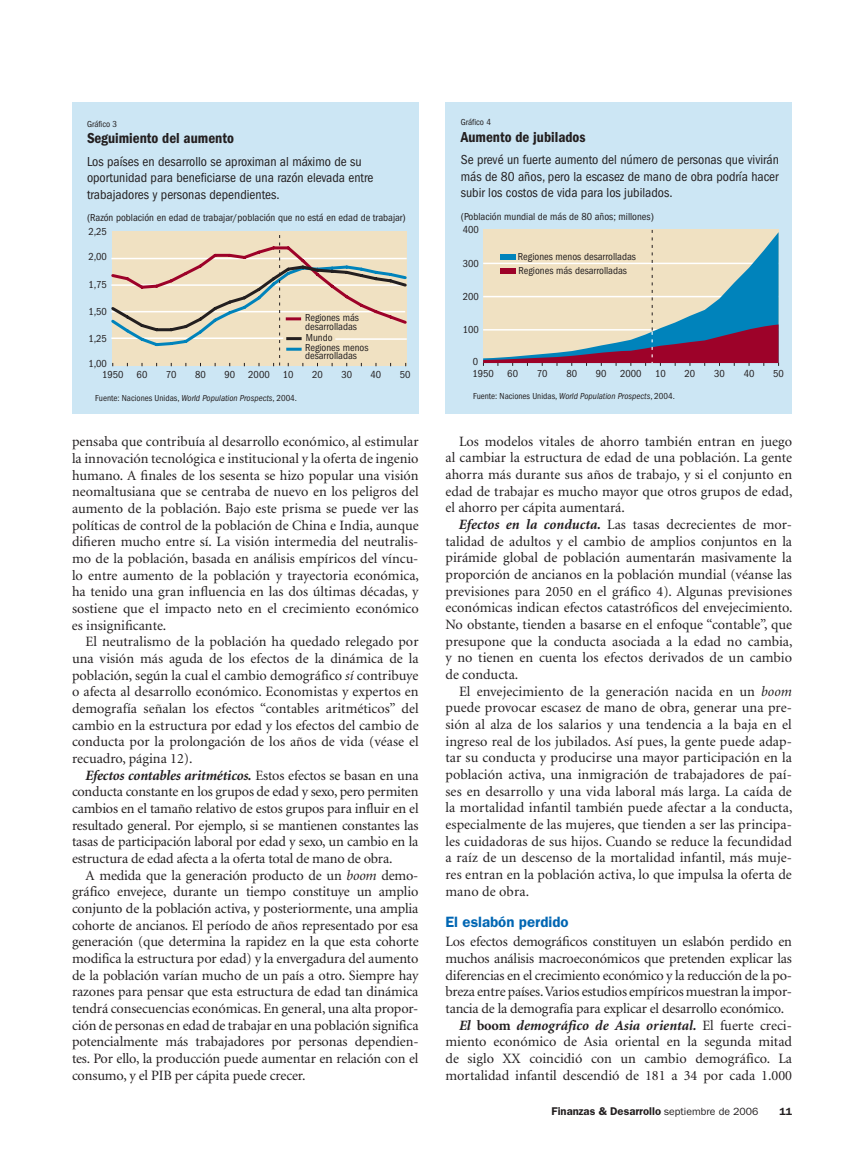
<style>
.page{position:relative;width:864px;height:1161px;background:#fff}
.page>*{position:absolute;margin:0;border:0;box-sizing:border-box;transform-origin:0 0}
.t1{font:600 condensed 15px "Franklin Gothic";color:#231f20}
.t2{font:600 15px "Franklin Gothic";color:#0066b3}
.t3{font:14.25px/16.6px "Minion";letter-spacing:-.01em;color:#231f20;text-align:justify}
.t4{font:italic 700 14.25px "Minion";color:#231f20}
.t5{font:condensed 13.5px/16.5px "Franklin Gothic";color:#231f20}
.t6{font:600 11.25px "Franklin Gothic";color:#231f20}
.t7{font:condensed 10.5px/8.1px "Franklin Gothic";color:#231f20}
.t8{font:600 10.5px "Franklin Gothic";color:#231f20}
.t9{font:condensed 9px "Franklin Gothic";color:#231f20}
.s1{font-style:italic}
.s2{font-weight:700;font-style:italic}
.s3{font-style:normal}
.s4{font-weight:400;font-style:normal}
.s5{font-weight:400;font-size:10.5px}
</style>
<div class="page">
<div style="left:72px;top:102px;width:346px;height:312px;background:#cce6f4"></div>
<div style="left:112px;top:231px;width:295px;height:135px;background:#f0e1c2"></div>
<svg style="left:111px;top:235px;width:296px;height:132px"></svg>
<hr style="left:335px;top:338px;width:72px;height:2px;background:#fff">
<div style="left:446px;top:102px;width:346px;height:312px;background:#cce6f4"></div>
<svg style="left:483px;top:230px;width:296px;height:136px;background:#beb7b0"></svg>
<p class="t9" style="left:87px;top:121px;width:32px">Gráfico 3</p>
<p class="t1" style="left:87px;top:133px;width:148px">Seguimiento del aumento</p>
<p class="t5" style="left:87px;top:154px;width:288px">Los países en desarrollo se aproximan al máximo de su oportunidad para beneficiarse de una razón elevada entre trabajadores y personas dependientes.</p>
<p class="t7" style="left:87px;top:214px;width:320px">(Razón población en edad de trabajar/población que no está en edad de trabajar)</p>
<p class="t7" style="left:88px;top:229px;width:20px">2,25</p>
<p class="t7" style="left:88px;top:254px;width:20px">2,00</p>
<p class="t7" style="left:88px;top:282px;width:20px">1,75</p>
<p class="t7" style="left:88px;top:308px;width:20px">1,50</p>
<p class="t7" style="left:88px;top:335px;width:20px">1,25</p>
<p class="t7" style="left:88px;top:360px;width:20px">1,00</p>
<p class="t7" style="left:305px;top:315px;width:55px">Regiones más desarrolladas</p>
<p class="t7" style="left:306px;top:334px;width:28px">Mundo</p>
<p class="t7" style="left:305px;top:345px;width:65px">Regiones menos desarrolladas</p>
<p class="t7" style="left:102px;top:371px;width:23px">1950</p>
<p class="t7" style="left:137px;top:371px;width:12px">60</p>
<p class="t7" style="left:166px;top:371px;width:12px">70</p>
<p class="t7" style="left:195px;top:371px;width:12px">80</p>
<p class="t7" style="left:224px;top:371px;width:12px">90</p>
<p class="t7" style="left:248px;top:371px;width:23px">2000</p>
<p class="t7" style="left:283px;top:371px;width:12px">10</p>
<p class="t7" style="left:312px;top:371px;width:12px">20</p>
<p class="t7" style="left:341px;top:371px;width:12px">30</p>
<p class="t7" style="left:371px;top:371px;width:12px">40</p>
<p class="t7" style="left:400px;top:371px;width:12px">50</p>
<p class="t9" style="left:95px;top:395px;width:203px">Fuente: Naciones Unidas, <span class="s1">World Population Prospects</span>, 2004.</p>
<p class="t3" style="left:72px;top:435px;width:349px">pensaba que contribuía al desarrollo económico, al estimular la innovación tecnológica e institucional y la oferta de ingenio humano. A finales de los sesenta se hizo popular una visión neomaltusiana que se centraba de nuevo en los peligros del aumento de la población. Bajo este prisma se puede ver las políticas de control de la población de China e India, aunque difieren mucho entre sí. La visión intermedia del neutralis&shy;mo de la población, basada en análisis empíricos del víncu&shy;lo entre aumento de la población y trayectoria económica, ha tenido una gran influencia en las dos últimas décadas, y sostiene que el impacto neto en el crecimiento económico es insignificante.</p>
<p class="t3" style="left:72px;top:635px;width:348px;text-indent:14px">El neutralismo de la población ha quedado relegado por una visión más aguda de los efectos de la dinámica de la población, según la cual el cambio demográfico <span class="s1">sí</span> contribuye o afecta al desarrollo económico. Economistas y expertos en demografía señalan los efectos “contables aritméticos” del cambio en la estructura por edad y los efectos del cambio de conducta por la prolongación de los años de vida (véase el recuadro, página 12).</p>
<p class="t3" style="left:72px;top:768px;width:348px;text-indent:13px"><span class="s2">Efectos contables aritméticos.</span> Estos efectos se basan en una conducta constante en los grupos de edad y sexo, pero permiten cambios en el tamaño relativo de estos grupos para influir en el resultado general. Por ejemplo, si se mantienen constantes las tasas de participación laboral por edad y sexo, un cambio en la estructura de edad afecta a la oferta total de mano de obra.</p>
<p class="t3" style="left:72px;top:868px;width:348px;text-indent:14px">A medida que la generación producto de un <span class="s1">boom</span> demo&shy;gráfico envejece, durante un tiempo constituye un amplio conjunto de la población activa, y posteriormente, una amplia cohorte de ancianos. El período de años representado por esa generación (que determina la rapidez en la que esta cohorte modifica la estructura por edad) y la envergadura del aumento de la población varían mucho de un país a otro. Siempre hay razones para pensar que esta estructura de edad tan dinámica tendrá consecuencias económicas. En general, una alta propor&shy;ción de personas en edad de trabajar en una población significa potencialmente más trabajadores por personas dependien&shy;tes. Por ello, la producción puede aumentar en relación con el consumo, y el PIB per cápita puede crecer.</p>
<p class="t9" style="left:461px;top:119px;width:32px">Gráfico 4</p>
<p class="t1" style="left:461px;top:132px;width:126px">Aumento de jubilados</p>
<p class="t5" style="left:461px;top:152px;width:320px;text-align:justify">Se prevé un fuerte aumento del número de personas que vivirán más de 80 años, pero la escasez de mano de obra podría hacer subir los costos de vida para los jubilados.</p>
<p class="t7" style="left:461px;top:213px;width:195px">(Población mundial de más de 80 años; millones)</p>
<p class="t7" style="left:463px;top:227px;width:18px">400</p>
<p class="t7" style="left:463px;top:260px;width:18px">300</p>
<p class="t7" style="left:463px;top:293px;width:18px">200</p>
<p class="t7" style="left:463px;top:326px;width:18px">100</p>
<p class="t7" style="left:473px;top:358px;width:7px">0</p>
<p class="t7" style="left:518px;top:250px;width:120px;line-height:13.8px">Regiones menos desarrolladas<br>Regiones más desarrolladas</p>
<p class="t7" style="left:472px;top:371px;width:23px">1950</p>
<p class="t7" style="left:507px;top:371px;width:12px">60</p>
<p class="t7" style="left:537px;top:371px;width:12px">70</p>
<p class="t7" style="left:566px;top:371px;width:12px">80</p>
<p class="t7" style="left:596px;top:371px;width:12px">90</p>
<p class="t7" style="left:620px;top:371px;width:23px">2000</p>
<p class="t7" style="left:655px;top:371px;width:12px">10</p>
<p class="t7" style="left:685px;top:371px;width:12px">20</p>
<p class="t7" style="left:714px;top:371px;width:12px">30</p>
<p class="t7" style="left:744px;top:371px;width:12px">40</p>
<p class="t7" style="left:773px;top:371px;width:12px">50</p>
<p class="t9" style="left:473px;top:393px;width:203px">Fuente: Naciones Unidas, <span class="s1">World Population Prospects</span>, 2004.</p>
<p class="t3" style="left:445px;top:434px;width:349px;text-indent:14px">Los modelos vitales de ahorro también entran en juego al cambiar la estructura de edad de una población. La gente ahorra más durante sus años de trabajo, y si el conjunto en edad de trabajar es mucho mayor que otros grupos de edad, el ahorro per cápita aumentará.</p>
<p class="t3" style="left:445px;top:517px;width:349px;text-indent:13px"><span class="s2">Efectos en la conducta.</span> Las tasas decrecientes de mor&shy;talidad de adultos y el cambio de amplios conjuntos en la pirámide global de población aumentarán masivamente la proporción de ancianos en la población mundial (véanse las previsiones para 2050 en el gráfico 4). Algunas previsiones económicas indican efectos catastróficos del envejecimiento.<br>No obstante, tienden a basarse en el enfoque “contable”, que presupone que la conducta asociada a la edad no cambia, y no tienen en cuenta los efectos derivados de un cambio de conducta.</p>
<p class="t3" style="left:445px;top:684px;width:348px;text-indent:14px">El envejecimiento de la generación nacida en un <span class="s1">boom </span>puede provocar escasez de mano de obra, generar una pre&shy;sión al alza de los salarios y una tendencia a la baja en el ingreso real de los jubilados. Así pues, la gente puede adap&shy;tar su conducta y producirse una mayor participación en la población activa, una inmigración de trabajadores de paí&shy;ses en desarrollo y una vida laboral más larga. La caída de la mortalidad infantil también puede afectar a la conducta, especialmente de las mujeres, que tienden a ser las principa&shy;les cuidadoras de sus hijos. Cuando se reduce la fecundidad a raíz de un descenso de la mortalidad infantil, más muje&shy;res entran en la población activa, lo que impulsa la oferta de mano de obra.</p>
<p class="t2" style="left:446px;top:916px;width:125px">El eslabón perdido</p>
<p class="t3" style="left:446px;top:935px;width:348px">Los efectos demográficos constituyen un eslabón perdido en</p>
<p class="t3" style="left:446px;top:951px;width:348px">muchos análisis macroeconómicos que pretenden explicar las</p>
<p class="t3" style="left:446px;top:968px;width:348px">diferencias en el crecimiento económico y la reducción de la po-</p>
<p class="t3" style="left:446px;top:985px;width:348px">breza entre países. Varios estudios empíricos muestran la impor-</p>
<p class="t3" style="left:445px;top:1001px;width:340px">tancia de la demografía para explicar el desarrollo económico.</p>
<p class="t4" style="left:459px;top:1019px;width:334px">El <span class="s3">boom</span> demográfico de Asia oriental. <span class="s4">El fuerte creci-</span></p>
<p class="t3" style="left:445px;top:1035px;width:348px">miento económico de Asia oriental en la segunda mitad</p>
<p class="t3" style="left:445px;top:1051px;width:348px">de siglo XX coincidió con un cambio demográfico. La</p>
<p class="t3" style="left:445px;top:1068px;width:348px">mortalidad infantil descendió de 181 a 34 por cada 1.000</p>
<p class="t6" style="left:552px;top:1108px;width:208px">Finanzas &amp; Desarrollo <span class="s5">septiembre de 2006</span></p>
<p class="t8" style="left:779px;top:1108px;width:14px">11</p>
</div>
